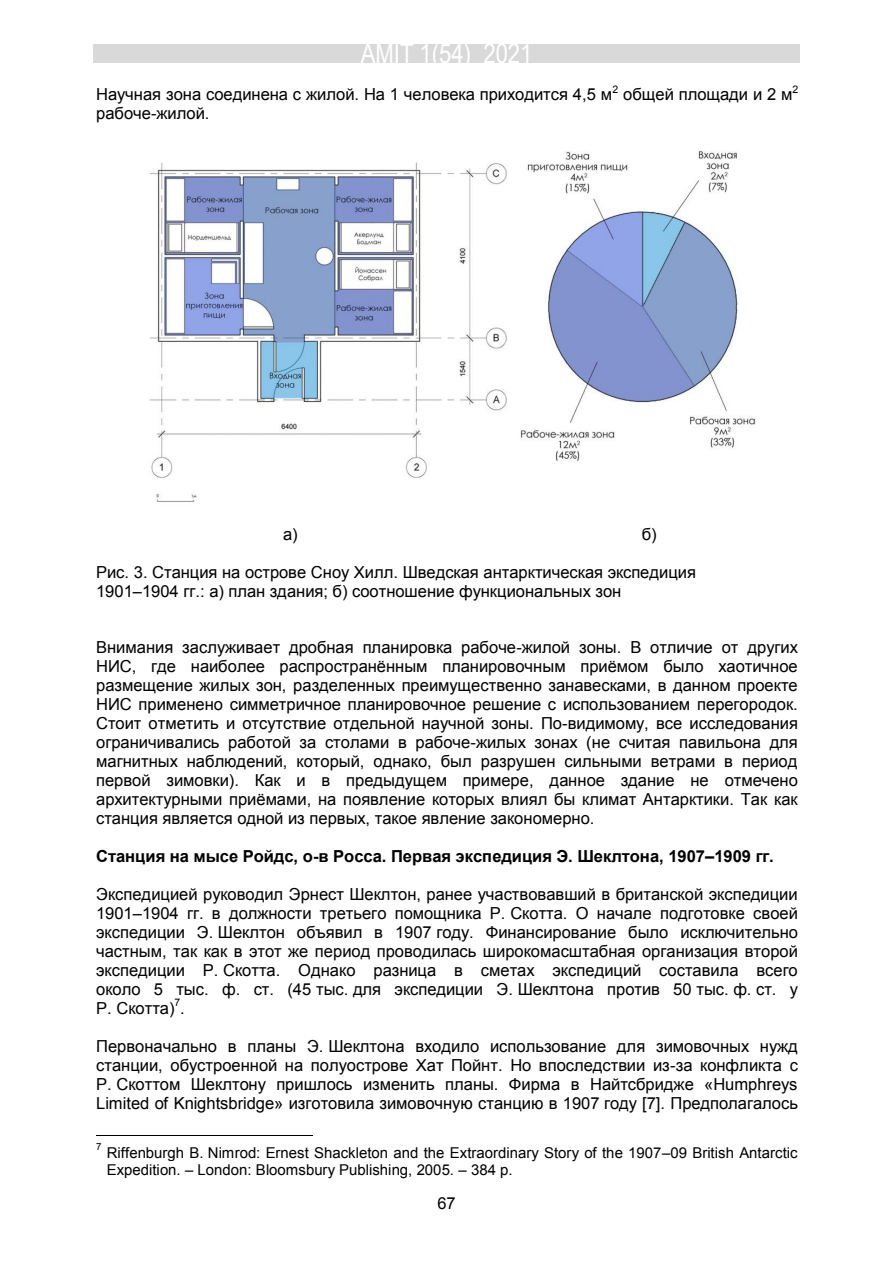
<style>
.page{position:relative;width:893px;height:1263px;background:#fff}
.page>*{position:absolute;margin:0;border:0;box-sizing:border-box;transform-origin:0 0}
.t1{font:27px "Arial Narrow";color:#fff}
.t2{font:16.5px/18.9px "Arial";color:#000;text-align:justify}
.t3{font:700 16.5px "Arial";color:#000}
.t4{font:16.5px "Arial";color:#000}
.t5{font:15px/17.1px "Arial";color:#000}
.t6{font:10.5px "Arial";color:#000}
.t7{font:9.75px "Arial";color:#000}
.s1{font-style:inherit}
</style>
<div class="page">
<div style="left:93px;top:44px;width:707px;height:19px;background:#d9d9d9"></div>
<img style="left:149px;top:151px;width:607px;height:351px">
<hr style="left:96px;top:1135px;width:216px;height:1px;background:#000">
<h1 class="t1" style="left:361px;top:34px;width:173px">AMIT 1(54) 2021</h1>
<p class="t2" style="left:96px;top:85px;width:517px">Научная зона соединена с жилой. На 1 человека приходится 4,5 м</p>
<p class="t6" style="left:612px;top:82px;width:7px">2</p>
<p class="t2" style="left:623px;top:85px;width:171px">общей площади и 2 м</p>
<p class="t6" style="left:792px;top:82px;width:7px">2</p>
<p class="t2" style="left:96px;top:104px;width:115px">рабоче<span class="s1">-</span>жилой.</p>
<p class="t2" style="left:283px;top:524px;width:16px">а)</p>
<p class="t2" style="left:642px;top:524px;width:16px">б)</p>
<p class="t2" style="left:96px;top:562px;width:601px">Рис. 3. Станция на острове Сноу Хилл. Шведская антарктическая экспедиция<br><span class="s1">1901</span>–1904 гг.: а) план здания; б) соотношение функциональных зон</p>
<p class="t2" style="left:96px;top:638px;width:703px">Внимания заслуживает дробная планировка рабоче<span class="s1">-</span>жилой зоны. В отличие от других НИС, где наиболее распространённым планировочным приёмом было хаотичное размещение жилых зон, разделенных преимущественно занавесками, в данном проекте НИС применено симметричное планировочное решение с использованием перегородок.<br>Стоит отметить и отсутствие отдельной научной зоны. По<span class="s1">-</span>видимому, все исследования ограничивались работой за столами в рабоче<span class="s1">-</span>жилых зонах (не считая павильона для магнитных наблюдений, который, однако, был разрушен сильными ветрами в период первой зимовки). Как и в предыдущем примере, данное здание не отмечено архитектурными приёмами, на появление которых влиял бы климат Антарктики. Так как станция является одной из первых, такое явление закономерно.</p>
<p class="t3" style="left:96px;top:845px;width:679px">Станция на мысе Ройдс, о<span class="s1">-</span>в Росса. Первая экспедиция Э. Шеклтона, 1907–1909 гг.</p>
<p class="t2" style="left:96px;top:885px;width:703px">Экспедицией руководил Эрнест Шеклтон, ранее участвовавший в британской экспедиции <span class="s1">1901</span>–1904 гг. в должности третьего помощника Р. Скотта. О начале подготовке своей экспедиции Э. Шеклтон объявил в 1907 году. Финансирование было исключительно частным, так как в этот же период проводилась широкомасштабная организация второй экспедиции Р. Скотта. Однако разница в сметах экспедиций составила всего около 5 тыс. ф. ст. (45 тыс. для экспедиции Э. Шеклтона против 50 тыс. ф. ст. у Р. Скотта) <span class="s1">.</span></p>
<p class="t6" style="left:174px;top:996px;width:7px">7</p>
<p class="t2" style="left:96px;top:1037px;width:703px">Первоначально в планы Э. Шеклтона входило использование для зимовочных нужд станции, обустроенной на полуострове Хат Пойнт. Но впоследствии из<span class="s1">-</span>за конфликта с Р. Скоттом Шеклтону пришлось изменить планы. Фирма в Найтсбридже «Humphreys Limited of Knightsbridge» изготовила зимовочную станцию в 1907 году [7]. Предполагалось</p>
<p class="t7" style="left:96px;top:1140px;width:7px">7</p>
<p class="t5" style="left:107px;top:1144px;width:692px">Riffenburgh B. Nimrod: Ernest Shackleton and the Extraordinary Story of the 1907<span class="s1">–</span>09 British Antarctic<br>Expedition. <span class="s1">–</span> London: Bloomsbury Publishing, 2005. <span class="s1">–</span> 384 p.</p>
<p class="t4" style="left:437px;top:1192px;width:20px">67</p>
</div>
